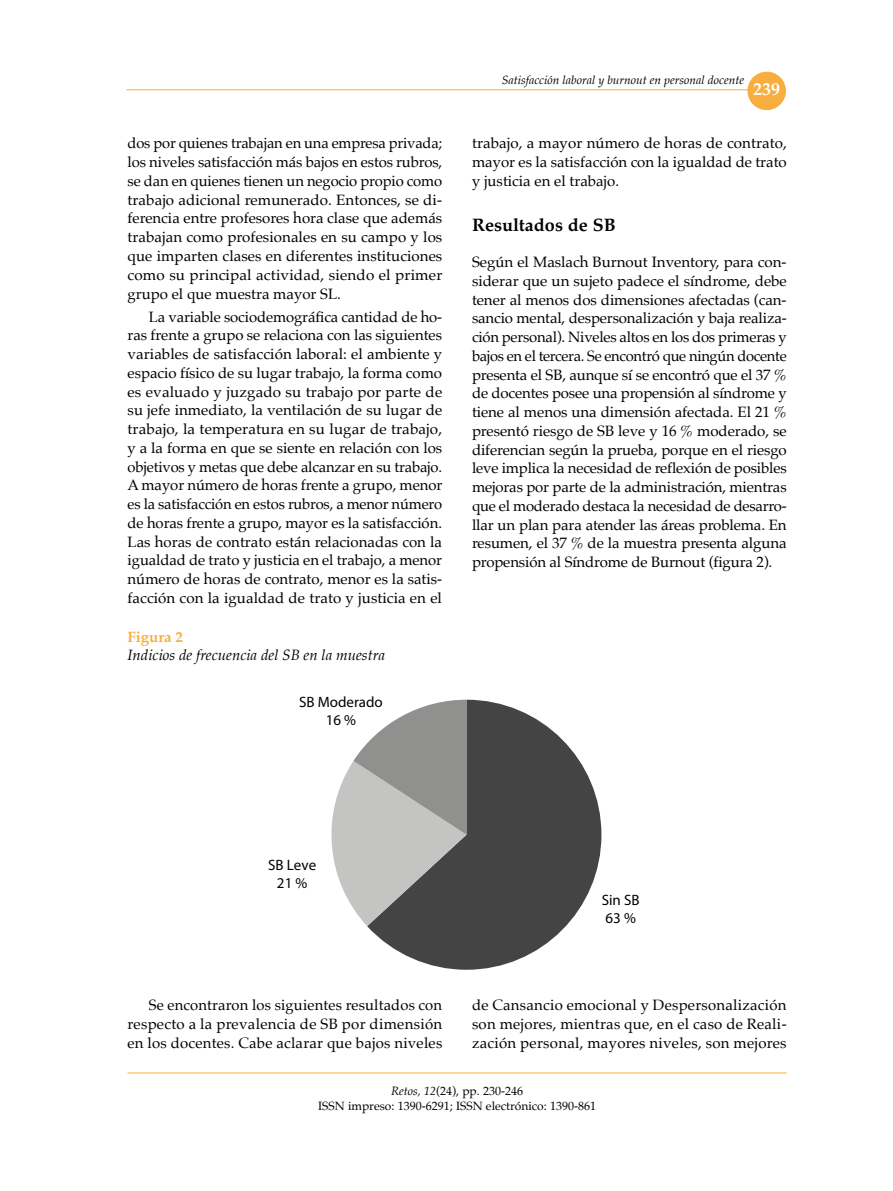
<style>
.page{position:relative;width:893px;height:1191px;background:#fff}
.page>*{position:absolute;margin:0;border:0;box-sizing:border-box;transform-origin:0 0}
.t1{font:700 18px "Palatino";color:#000}
.t2{font:700 18px "Palatino";color:#fff}
.t3{font:15px/18.8px "Palatino";letter-spacing:.005em;color:#000;text-align:justify}
.t4{font:italic 15px "Palatino";color:#000}
.t5{font:15px/18px "Myriad Pro";color:#000;text-align:center}
.t6{font:700 15px "Palatino";color:#f7ae3f}
.t7{font:12px/15px "Palatino";color:#000;text-align:center}
.t8{font:italic 12px "Palatino";color:#000}
.s1{font-style:italic}
</style>
<div class="page">
<hr style="left:128px;top:1072px;width:659px;height:1px;background:#f7ae3f">
<hr style="left:126px;top:89px;width:660px;height:1px;background:#f7ae3f">
<div style="left:747px;top:72px;width:39px;height:38px;background:#f7ae3f;border-radius:50%"></div>
<svg style="left:367px;top:699px;width:234px;height:270px;fill:#454444"></svg>
<svg style="left:331px;top:699px;width:135px;height:227px"></svg>
<p class="t3" style="left:128px;top:134px;width:316px">dos por quienes trabajan en una empresa privada; los niveles satisfacción más bajos en estos rubros, se dan en quienes tienen un negocio propio como trabajo adicional remunerado. Entonces, se di&shy;ferencia entre profesores hora clase que además trabajan como profesionales en su campo y los que imparten clases en diferentes instituciones como su principal actividad, siendo el primer grupo el que muestra mayor SL.</p>
<p class="t3" style="left:128px;top:307px;width:316px;text-indent:21px">La variable sociodemográfica cantidad de ho&shy;ras frente a grupo se relaciona con las siguientes variables de satisfacción laboral: el ambiente y espacio físico de su lugar trabajo, la forma como es evaluado y juzgado su trabajo por parte de su jefe inmediato, la ventilación de su lugar de trabajo, la temperatura en su lugar de trabajo, y a la forma en que se siente en relación con los objetivos y metas que debe alcanzar en su trabajo.<br>A mayor número de horas frente a grupo, menor es la satisfacción en estos rubros, a menor número de horas frente a grupo, mayor es la satisfacción.<br>Las horas de contrato están relacionadas con la igualdad de trato y justicia en el trabajo, a menor número de horas de contrato, menor es la satis&shy;facción con la igualdad de trato y justicia en el</p>
<p class="t6" style="left:128px;top:624px;width:57px">Figura 2</p>
<p class="t4" style="left:128px;top:642px;width:259px">Indicios de frecuencia del SB en la muestra</p>
<p class="t5" style="left:299px;top:692px;width:85px">SB Moderado<br>16 %</p>
<p class="t8" style="left:502px;top:70px;width:244px">Satisfacción laboral y burnout en personal docente</p>
<p class="t2" style="left:753px;top:73px;width:28px">239</p>
<p class="t3" style="left:472px;top:134px;width:316px">trabajo, a mayor número de horas de contrato, mayor es la satisfacción con la igualdad de trato y justicia en el trabajo.</p>
<p class="t1" style="left:472px;top:210px;width:145px">Resultados de SB</p>
<p class="t3" style="left:472px;top:252px;width:316px">Según el Maslach Burnout Inventory, para con&shy;siderar que un sujeto padece el síndrome, debe tener al menos dos dimensiones afectadas (can&shy;sancio mental, despersonalización y baja realiza&shy;ción personal). Niveles altos en los dos primeras y bajos en el tercera. Se encontró que ningún docente presenta el SB, aunque sí se encontró que el 37 % de docentes posee una propensión al síndrome y tiene al menos una dimensión afectada. El 21 % presentó riesgo de SB leve y 16 % moderado, se diferencian según la prueba, porque en el riesgo leve implica la necesidad de reflexión de posibles mejoras por parte de la administración, mientras que el moderado destaca la necesidad de desarro&shy;llar un plan para atender las áreas problema. En resumen, el 37 % de la muestra presenta alguna propensión al Síndrome de Burnout (figura 2).</p>
<p class="t5" style="left:268px;top:855px;width:50px">SB Leve<br>21 %</p>
<p class="t5" style="left:602px;top:891px;width:39px;text-align:left">Sin SB<br>63 %</p>
<p class="t3" style="left:128px;top:995px;width:316px;text-indent:21px">Se encontraron los siguientes resultados con respecto a la prevalencia de SB por dimensión en los docentes. Cabe aclarar que bajos niveles</p>
<p class="t3" style="left:472px;top:995px;width:316px">de Cansancio emocional y Despersonalización son mejores, mientras que, en el caso de Reali&shy;zación personal, mayores niveles, son mejores</p>
<p class="t7" style="left:318px;top:1083px;width:280px"><span class="s1">Retos, 12</span>(24), pp. 230-246<br>ISSN impreso: 1390-6291; ISSN electrónico: 1390-861</p>
</div>
